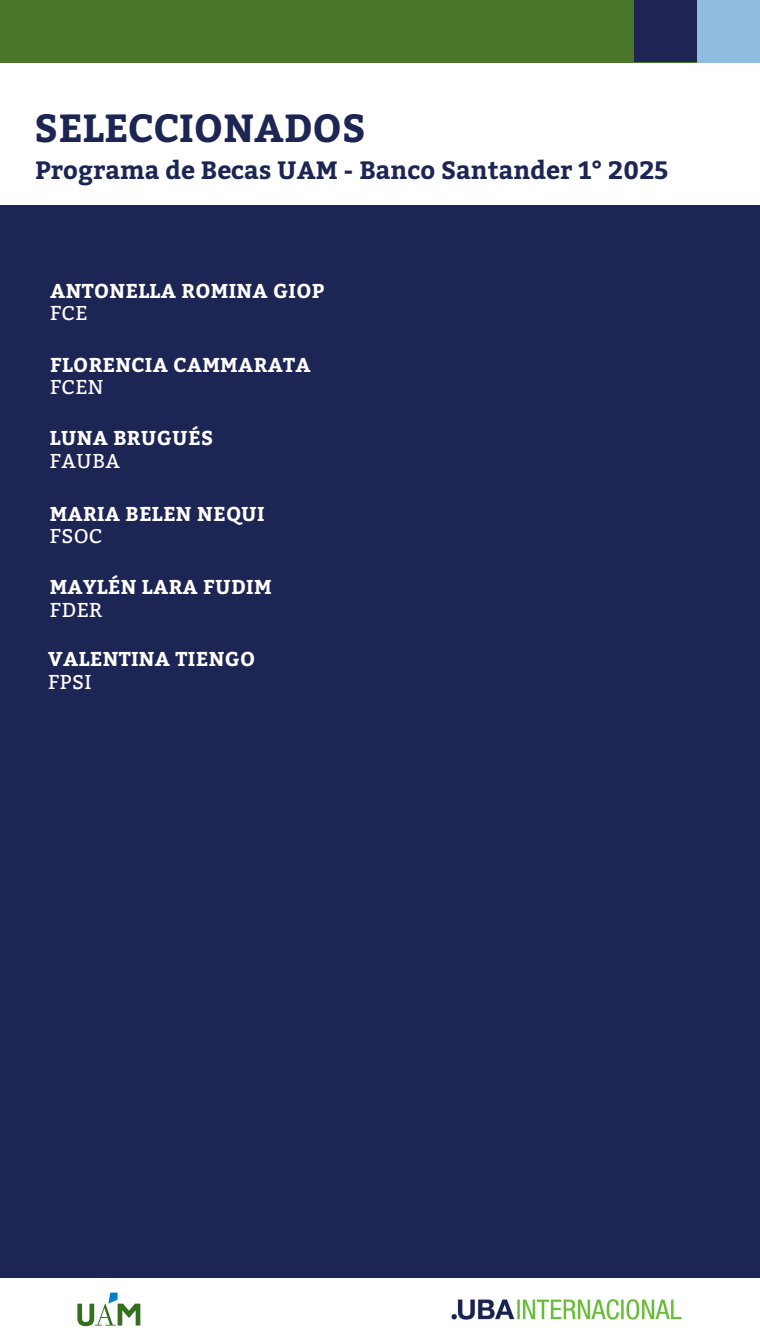
<style>
.page{position:relative;width:760px;height:1341px;background:#fff}
.page>*{position:absolute;margin:0;border:0;box-sizing:border-box;transform-origin:0 0}
.t1{font:700 39.12px "Bitter";color:#1d2554}
.t2{font:700 25px "Bitter";color:#1d2554}
.t3{font:700 20px "Bitter";letter-spacing:.015em;color:#fff}
.t4{font:20px "Bitter";letter-spacing:.015em;color:#fff}
</style>
<div class="page">
<div style="left:0;top:0;width:759px;height:1341px;background:#1d2554"></div>
<div style="left:0;top:31px;width:759px;height:174px;background:#fff"></div>
<div style="left:0;top:0;width:759px;height:62px;background:#4a7729"></div>
<div style="left:696px;top:0;width:63px;height:62px;background:#91bde1"></div>
<div style="left:634px;top:0;width:62px;height:62px;background:#1e2554"></div>
<div style="left:0;top:1278px;width:759px;height:63px;background:#fff"></div>
<img style="left:451px;top:1299px;width:231px;height:21px">
<svg style="left:77px;top:1292px;width:63px;height:34px"></svg>
<p class="t1" style="left:35px;top:100px;width:332px">SELECCIONADOS</p>
<h1 class="t2" style="left:35px;top:152px;width:635px">Programa de Becas UAM - Banco Santander 1° 2025</h1>
<h2 class="t3" style="left:50px;top:276px;width:276px">ANTONELLA ROMINA GIOP</h2>
<p class="t4" style="left:50px;top:302px;width:39px">FCE</p>
<p class="t3" style="left:50px;top:350px;width:262px">FLORENCIA CAMMARATA</p>
<p class="t4" style="left:50px;top:375px;width:55px">FCEN</p>
<p class="t3" style="left:50px;top:423px;width:165px">LUNA BRUGUÉS</p>
<p class="t4" style="left:50px;top:449px;width:72px">FAUBA</p>
<p class="t3" style="left:50px;top:499px;width:216px">MARIA BELEN NEQUI</p>
<p class="t4" style="left:50px;top:524px;width:54px">FSOC</p>
<p class="t3" style="left:50px;top:572px;width:223px">MAYLÉN LARA FUDIM</p>
<p class="t4" style="left:50px;top:598px;width:54px">FDER</p>
<p class="t3" style="left:48px;top:644px;width:208px">VALENTINA TIENGO</p>
<p class="t4" style="left:48px;top:670px;width:45px">FPSI</p>
</div>
